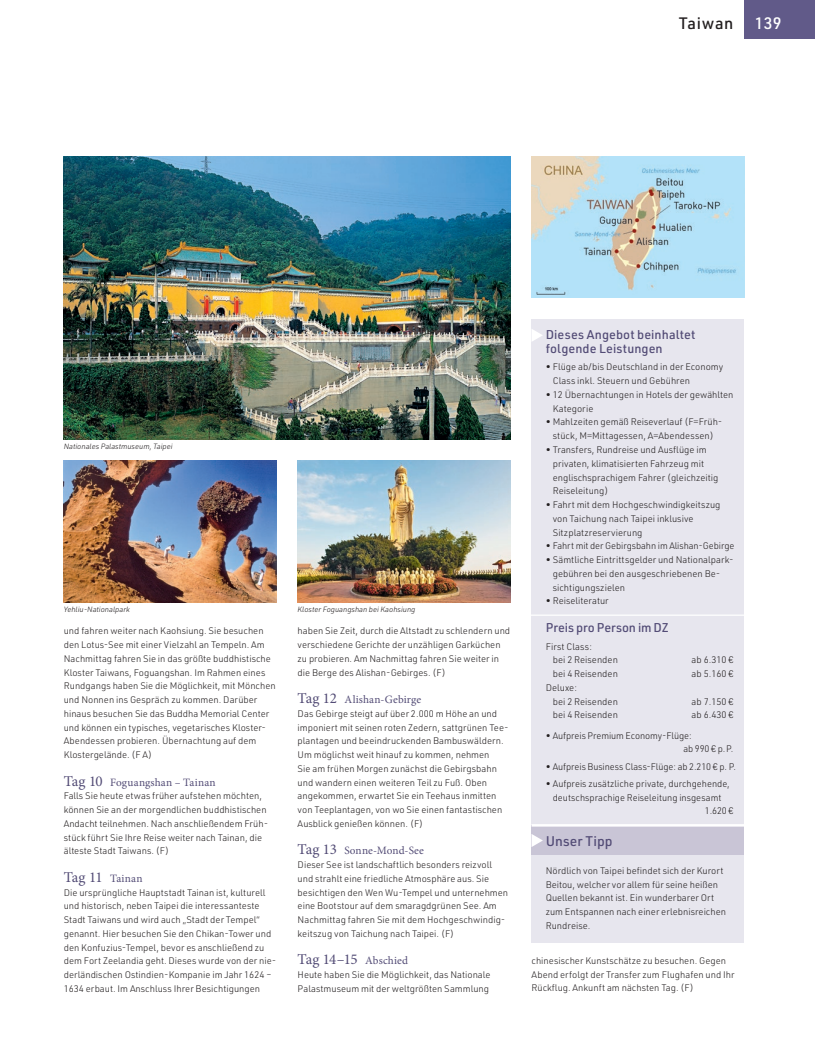
<style>
.page{position:relative;width:815px;height:1053px;background:#fff}
.page>*{position:absolute;margin:0;border:0;box-sizing:border-box;transform-origin:0 0}
.t1{font:500 16.25px "URWDIN";letter-spacing:.04em;color:#231f20}
.t2{font:500 16.25px "URWDIN";color:#fff}
.t3{font:15px "Minion Pro";letter-spacing:-.045em;color:#534c76}
.t4{font:500 13.75px "URWDIN";letter-spacing:.005em;color:#534c76}
.t5{font:500 12.5px/13.8px "URWDIN";letter-spacing:.005em;color:#534c76}
.t6{font:11.25px "Minion Pro";letter-spacing:.01em;color:#534c76}
.t7{font:300 9.38px/13.8px "URWDIN";color:#231f20}
.t8{font:italic 300 7.5px "URWDIN";color:#231f20}
.s1{font-size:15px}
.s2{font-size:11.25px}
</style>
<div class="page">
<div style="left:744px;top:0;width:71px;height:39px;background:#615a89"></div>
<img style="left:64px;top:156px;width:446px;height:283px">
<img style="left:64px;top:461px;width:212px;height:141px">
<img style="left:298px;top:461px;width:212px;height:141px">
<img style="left:531px;top:156px;width:213px;height:142px">
<div style="left:531px;top:319px;width:213px;height:623px;background:#e7e6ee"></div>
<hr style="left:524px;top:614px;width:220px;height:1px;background:#fff">
<div style="left:531px;top:825px;width:213px;height:30px;background:#c9c5d6"></div>
<hr style="left:531px;top:824px;width:213px;height:2px;background:#fff">
<svg style="left:531px;top:329px;width:12px;height:12px"></svg>
<svg style="left:531px;top:834px;width:12px;height:13px"></svg>
<h1 class="t1" style="left:679px;top:13px;width:56px">Taiwan</h1>
<h1 class="t2" style="left:755px;top:13px;width:28px">139</h1>
<p class="t8" style="left:64px;top:441px;width:111px">Nationales Palastmuseum, Taipei</p>
<p class="t8" style="left:64px;top:604px;width:68px">Yehliu-Nationalpark</p>
<p class="t8" style="left:298px;top:604px;width:119px">Kloster Foguangshan bei Kaohsiung</p>
<p class="t7" style="left:298px;top:623px;width:214px">haben Sie Zeit, durch die Altstadt zu schlendern und verschiedene Gerichte der unzähligen Garküchen zu probieren. Am Nachmittag fahren Sie weiter in die Berge des Alishan- Gebirges. (F)</p>
<p class="t6" style="left:298px;top:691px;width:125px"><span class="s1">Tag 12</span> Alishan-Gebirge</p>
<p class="t7" style="left:298px;top:706px;width:213px">Das Gebirge steigt auf über 2.000 m Höhe an und imponiert mit seinen roten Zedern, sattgrünen Tee&shy;plantagen und beeindruckenden Bambuswäldern.<br>Um möglichst weit hinauf zu kommen, nehmen<br>Sie am frühen Morgen zunächst die Gebirgsbahn und wandern einen weiteren Teil zu Fuß. Oben angekommen, erwartet Sie ein Teehaus inmitten von Teeplantagen, von wo Sie einen fantastischen Ausblick genießen können. (F)</p>
<p class="t6" style="left:298px;top:843px;width:128px"><span class="s1">Tag 13</span> Sonne-Mond-See</p>
<p class="t7" style="left:298px;top:857px;width:212px">Dieser See ist landschaftlich besonders reizvoll und strahlt eine friedliche Atmosphäre aus. Sie besichtigen den Wen Wu-Tempel und unternehmen eine Bootstour auf dem smaragdgrünen See. Am Nachmittag fahren Sie mit dem Hochgeschwindig&shy;keitszug von Taichung nach Taipei. (F)</p>
<h2 class="t3" style="left:298px;top:949px;width:112px">Tag 14–15 <span class="s2">Abschied</span></h2>
<p class="t7" style="left:298px;top:967px;width:194px">Heute haben Sie die Möglichkeit, das Nationale<br>Palastmuseum mit der weltgrößten Sammlung</p>
<p class="t7" style="left:64px;top:623px;width:213px">und fahren weiter nach Kaohsiung. Sie besuchen den Lotus-See mit einer Vielzahl an Tempeln. Am Nachmittag fahren Sie in das größte buddhistische Kloster Taiwans, Foguangshan. Im Rahmen eines Rundgangs haben Sie die Möglichkeit, mit Mönchen und Nonnen ins Gespräch zu kommen. Darüber hinaus besuchen Sie das Buddha Memorial Center und können ein typisches, vegetarisches Kloster-Abendessen probieren. Übernachtung auf dem Klostergelände. (F A)</p>
<p class="t6" style="left:64px;top:774px;width:153px"><span class="s1">Tag 10</span> Foguangshan – Tainan</p>
<p class="t7" style="left:64px;top:788px;width:206px">Falls Sie heute etwas früher aufstehen möchten, können Sie an der morgendlichen buddhistischen Andacht teilnehmen. Nach anschließendem Früh&shy;stück führt Sie Ihre Reise weiter nach Tainan, die älteste Stadt Taiwans. (F)</p>
<p class="t6" style="left:64px;top:870px;width:80px"><span class="s1">Tag 11</span> Tainan</p>
<p class="t7" style="left:64px;top:885px;width:214px">Die ursprüngliche Hauptstadt Tainan ist, kulturell und historisch, neben Taipei die interessanteste Stadt Taiwans und wird auch „Stadt der Tempel“ genannt. Hier besuchen Sie den Chikan-Tower und den Konfuzius-Tempel, bevor es anschließend zu dem Fort Zeelandia geht. Dieses wurde von der nie&shy;derländischen Ostindien- Kompanie im Jahr 1624 – 1634 erbaut. Im Anschluss Ihrer Besichtigungen</p>
<h3 class="t5" style="left:546px;top:327px;width:151px">Dieses Angebot beinhaltet folgende Leistungen</h3>
<p class="t7" style="left:553px;top:360px;width:172px;text-indent:-7px">• Flüge ab/bis Deutschland in der Economy<br>Class inkl. Steuern und Gebühren</p>
<p class="t7" style="left:553px;top:387px;width:182px;text-indent:-7px">• 12 Übernachtungen in Hotels der gewählten<br>Kategorie</p>
<p class="t7" style="left:546px;top:415px;width:176px;text-align:center">• Mahlzeiten gemäß Reiseverlauf (F=Früh&shy;stück, M=Mittagessen, A=Abendessen)</p>
<p class="t7" style="left:553px;top:442px;width:167px;text-indent:-7px">• Transfers, Rundreise und Ausflüge im privaten, klimatisierten Fahrzeug mit englischsprachigem Fahrer (gleichzeitig Reiseleitung)</p>
<p class="t7" style="left:553px;top:497px;width:169px;text-indent:-7px">• Fahrt mit dem Hochgeschwindigkeitszug von Taichung nach Taipei inklusive<br>Sitzplatzreservierung</p>
<p class="t7" style="left:546px;top:538px;width:190px">• Fahrt mit der Gebirgsbahn im Alishan- Gebirge</p>
<p class="t7" style="left:553px;top:552px;width:182px;text-indent:-7px">• Sämtliche Eintrittsgelder und Nationalpark&shy;gebühren bei den ausgeschriebenen Be-- sichtigungszielen</p>
<p class="t7" style="left:546px;top:593px;width:65px">• Reiseliteratur</p>
<h3 class="t5" style="left:546px;top:620px;width:125px">Preis pro Person im DZ</h3>
<p class="t7" style="left:553px;top:639px;width:67px;text-indent:-7px">First Class:<br>bei 2 Reisenden</p>
<p class="t7" style="left:692px;top:652px;width:43px">ab 6.310 €</p>
<p class="t7" style="left:553px;top:666px;width:67px">bei 4 Reisenden</p>
<p class="t7" style="left:692px;top:666px;width:43px">ab 5.160 €</p>
<p class="t7" style="left:553px;top:680px;width:67px;text-indent:-7px">Deluxe:<br>bei 2 Reisenden</p>
<p class="t7" style="left:692px;top:694px;width:43px">ab 7.150 €</p>
<p class="t7" style="left:553px;top:707px;width:67px">bei 4 Reisenden</p>
<p class="t7" style="left:692px;top:707px;width:43px">ab 6.430 €</p>
<p class="t7" style="left:683px;top:728px;width:52px;line-height:13.4px;text-indent:-138px">• Aufpreis Premium Economy- Flüge:<br>ab 990 € p.P.</p>
<p class="t7" style="left:546px;top:759px;width:192px">• Aufpreis Business Class- Flüge: ab 2.210 € p. P.</p>
<p class="t7" style="left:546px;top:776px;width:186px">• Aufpreis zusätzliche private, durchgehende,</p>
<p class="t7" style="left:553px;top:790px;width:170px">deutschsprachige Reiseleitung insgesamt</p>
<p class="t7" style="left:705px;top:803px;width:30px">1.620 €</p>
<h3 class="t4" style="left:546px;top:831px;width:68px">Unser Tipp</h3>
<p class="t7" style="left:546px;top:863px;width:182px">Nördlich von Taipei befindet sich der Kurort Beitou, welcher vor allem für seine heißen Quellen bekannt ist. Ein wunderbarer Ort zum Entspannen nach einer erlebnisreichen Rundreise.</p>
<p class="t7" style="left:531px;top:953px;width:205px">chinesischer Kunstschätze zu besuchen. Gegen<br>Abend erfolgt der Transfer zum Flughafen und Ihr<br>Rückflug. Ankunft am nächsten Tag. (F)</p>
</div>
